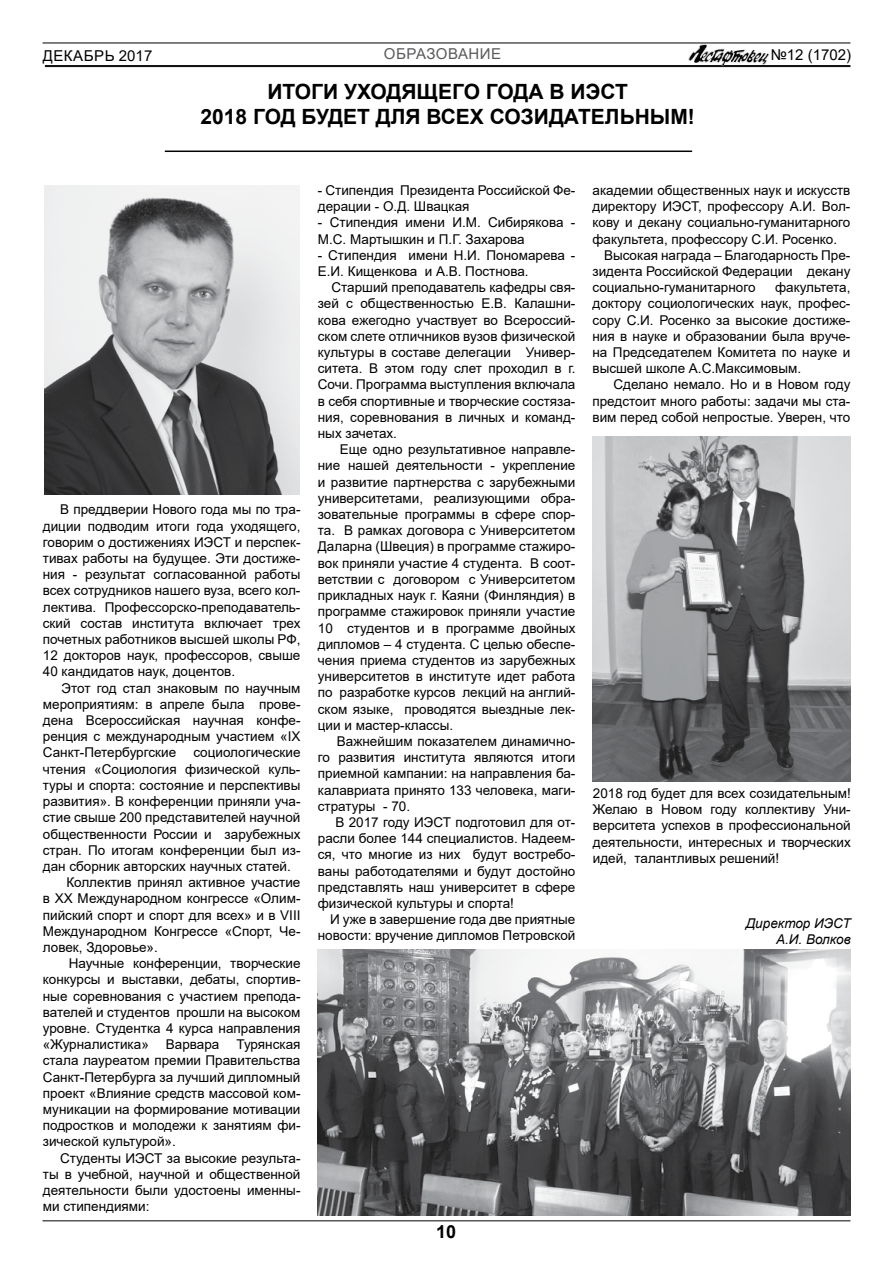
<style>
.page{position:relative;width:893px;height:1263px;background:#fff}
.page>*{position:absolute;margin:0;border:0;box-sizing:border-box;transform-origin:0 0}
.t1{font:700 21px/25.2px "Arial";color:#000;text-align:center}
.t2{font:700 18px "Arial";color:#000}
.t3{font:15px "Arial";letter-spacing:.035em;color:#000}
.t4{font:15px "Arial";letter-spacing:.03em;color:#5a5b5d}
.t5{font:15px "Arial";color:#000}
.t6{font:13.5px/16.2px "Arial";color:#000;text-align:justify}
.t7{font:italic 13.5px/16.2px "Arial";color:#000;text-align:right}
</style>
<div class="page">
<hr style="left:45px;top:65px;width:805px;height:1px;background:#000">
<hr style="left:45px;top:66px;width:805px;height:1px;background:#000">
<hr style="left:43px;top:43px;width:807px;height:1px;background:#000">
<hr style="left:43px;top:1220px;width:807px;height:1px;background:#000">
<img style="left:688px;top:44px;width:82px;height:21px">
<hr style="left:165px;top:151px;width:527px;height:1px;background:#000">
<img style="left:318px;top:950px;width:533px;height:265px">
<img style="left:593px;top:436px;width:258px;height:345px">
<img style="left:44px;top:185px;width:255px;height:310px">
<p class="t4" style="left:384px;top:43px;width:12px">обр</p>
<p class="t4" style="left:416px;top:43px;width:85px">азован ие</p>
<h1 class="t1" style="left:200px;top:80px;width:496px">ИТОГИ УХОДЯЩЕГО ГОДА В ИЭСТ<br>2018 ГОД БУДЕТ ДЛЯ ВСЕХ СОЗИДАТЕЛЬНЫМ!</h1>
<p class="t3" style="left:43px;top:45px;width:111px">декабрь 2017</p>
<p class="t5" style="left:771px;top:44px;width:82px">№12 (1702)</p>
<p class="t6" style="left:43px;top:501px;width:259px;text-indent:17px">В преддверии Нового года мы по тра&shy;диции подводим итоги года уходящего, говорим о достижениях И ЭСТ и перспек&shy;тивах работы на будущее. Эти достиже&shy;ния - результат согласованной работы всех сотрудников нашего вуза, всего кол&shy;лектива. Профессорско-преподаватель&shy;ский состав института включает трех почетных работников высшей школы РФ, 12 докторов наук, профессоров, свыше 40 кандидатов наук, доцентов.</p>
<p class="t6" style="left:43px;top:680px;width:259px;text-indent:19px">Этот год стал знаковым по научным мероприятиям: в апреле была прове&shy;дена Всероссийская научная конфе&shy;ренция с международным участием «IX Санкт-Петербургские</p>
<p class="t6" style="left:193px;top:744px;width:109px">социологические</p>
<p class="t6" style="left:43px;top:761px;width:259px">чтения «Социология физической куль-</p>
<p class="t6" style="left:43px;top:777px;width:259px">туры и спорта: состояние и перспективы</p>
<p class="t6" style="left:43px;top:793px;width:259px">развития». В конференции приняли уча-</p>
<p class="t6" style="left:43px;top:809px;width:259px">стие свыше 200 представителей научной</p>
<p class="t6" style="left:43px;top:825px;width:259px">общественности России и зарубежных</p>
<p class="t6" style="left:43px;top:842px;width:259px">стран. По итогам конференции был из-</p>
<p class="t6" style="left:43px;top:858px;width:249px">дан сборник авторских научных статей.</p>
<p class="t6" style="left:66px;top:874px;width:236px">Коллектив принял активное участие</p>
<p class="t6" style="left:43px;top:890px;width:259px">в XX Международном конгрессе «Олим-</p>
<p class="t6" style="left:43px;top:906px;width:259px">пийский спорт и спорт для всех» и в VIII</p>
<p class="t6" style="left:43px;top:923px;width:259px">Международном Конгрессе «Спорт, Че-</p>
<p class="t6" style="left:43px;top:939px;width:116px">ловек, Здоровье».</p>
<p class="t6" style="left:69px;top:955px;width:233px">Научные конференции, творческие</p>
<p class="t6" style="left:43px;top:971px;width:259px">конкурсы и выставки, дебаты, спортив-</p>
<p class="t6" style="left:43px;top:987px;width:259px">ные соревнования с участием препода-</p>
<p class="t6" style="left:43px;top:1004px;width:259px">вателей и студентов прошли на высоком</p>
<p class="t6" style="left:43px;top:1020px;width:259px">уровне. Студентка 4 курса направления</p>
<p class="t6" style="left:43px;top:1036px;width:107px">«Журналистика»</p>
<p class="t6" style="left:166px;top:1036px;width:55px">Варвара</p>
<p class="t6" style="left:43px;top:1036px;width:259px;text-indent:194px">Турянская стала лауреатом премии Правительства Санкт-Петербурга за лучший дипломный проект «Влияние средств массовой ком&shy;муникации на формирование мотивации подростков и молодежи к занятиям фи&shy;зической культурой».</p>
<p class="t6" style="left:43px;top:1149px;width:259px;text-indent:17px">Студенты И ЭСТ за высокие результа&shy;ты в учебной, научной и общественной деятельности были удостоены именны&shy;ми стипендиями:</p>
<p class="t6" style="left:318px;top:182px;width:259px">- Стипендия Президента Российской Фе&shy;дерации - О.Д. Швацкая</p>
<p class="t6" style="left:318px;top:215px;width:259px">- Стипендия имени И .М. Сибирякова -<br>М.С. Мартышкин и П.Г. Захарова</p>
<p class="t6" style="left:318px;top:247px;width:259px">- Стипендия имени Н.И . Пономарева -<br>Е.И . Кищенкова и А.В. Постнова.</p>
<p class="t6" style="left:318px;top:279px;width:259px;text-indent:14px">Старший преподаватель кафедры свя&shy;зей с общественностью Е.В. Калашни&shy;кова ежегодно участвует во Всероссий&shy;ском слете отличников вузов физической культуры в составе делегации Универ&shy;ситета. В этом году слет проходил в г.<br>Сочи. Программа выступления включала в себя спортивные и творческие состяза&shy;ния, соревнования в личных и команд&shy;ных зачетах.</p>
<p class="t6" style="left:318px;top:441px;width:259px;text-indent:22px">Еще одно результативное направле&shy;ние нашей деятельности - укрепление и развитие партнерства с зарубежными университетами, реализующими обра&shy;зовательные программы в сфере спор&shy;та. В рамках договора с Университетом Даларна (Швеция) в программе стажиро&shy;вок приняли участие 4 студента. В соот&shy;ветствии с договором с Университетом прикладных наук г. Каяни (Финляндия) в программе стажировок приняли участие 10 студентов и в программе двойных дипломов – 4 студента. С целью обеспе&shy;чения приема студентов из зарубежных университетов в институте идет работа по разработке курсов лекций на англий&shy;ском языке, проводятся выездные лек&shy;ции и мастер-классы.</p>
<p class="t6" style="left:318px;top:733px;width:259px;text-indent:19px">Важнейшим показателем динамично&shy;го развития института являются итоги приемной кампании: на направления ба&shy;калавриата принято 133 человека, маги&shy;стратуры - 70.</p>
<p class="t6" style="left:318px;top:814px;width:259px;text-indent:18px">В 2017 году И ЭСТ подготовил для от&shy;расли более 144 специалистов. Надеем&shy;ся, что многие из них будут востребо&shy;ваны работодателями и будут достойно представлять наш университет в сфере физической культуры и спорта!</p>
<p class="t6" style="left:318px;top:911px;width:259px;text-align:right">И уже в завершение года две приятные новости: вручение дипломов Петровской</p>
<p class="t6" style="left:592px;top:182px;width:259px">академии общественных наук и искусств</p>
<p class="t6" style="left:592px;top:198px;width:259px">директору И ЭСТ, профессору А.И . Вол-</p>
<p class="t6" style="left:592px;top:215px;width:259px">кову и декану социально-гуманитарного</p>
<p class="t6" style="left:592px;top:231px;width:246px">факультета, профессору С.И . Росенко.</p>
<p class="t6" style="left:604px;top:247px;width:248px">Высокая награда – Благодарность Пре-</p>
<p class="t6" style="left:592px;top:263px;width:259px">зидента Российской Федерации декану</p>
<p class="t6" style="left:592px;top:279px;width:165px">социально-гуманитарного</p>
<p class="t6" style="left:592px;top:279px;width:259px;text-indent:183px">факультета, доктору социологических наук, профес&shy;сору С.И . Росенко за высокие достиже&shy;ния в науке и образовании была вруче&shy;на Председателем Комитета по науке и высшей школе А.С.Максимовым.</p>
<p class="t6" style="left:592px;top:377px;width:259px;text-indent:21px">Сделано немало. Но и в Новом году предстоит много работы: задачи мы ста&shy;вим перед собой непростые. Уверен, что</p>
<p class="t6" style="left:593px;top:785px;width:259px">2018 год будет для всех созидательным!<br>Желаю в Новом году коллективу Уни&shy;верситета успехов в профессиональной деятельности, интересных и творческих идей, талантливых решений!</p>
<p class="t7" style="left:746px;top:915px;width:106px">Директор ИЭСТ<br>А.И. Волков</p>
<h2 class="t2" style="left:436px;top:1219px;width:22px">10</h2>
</div>
